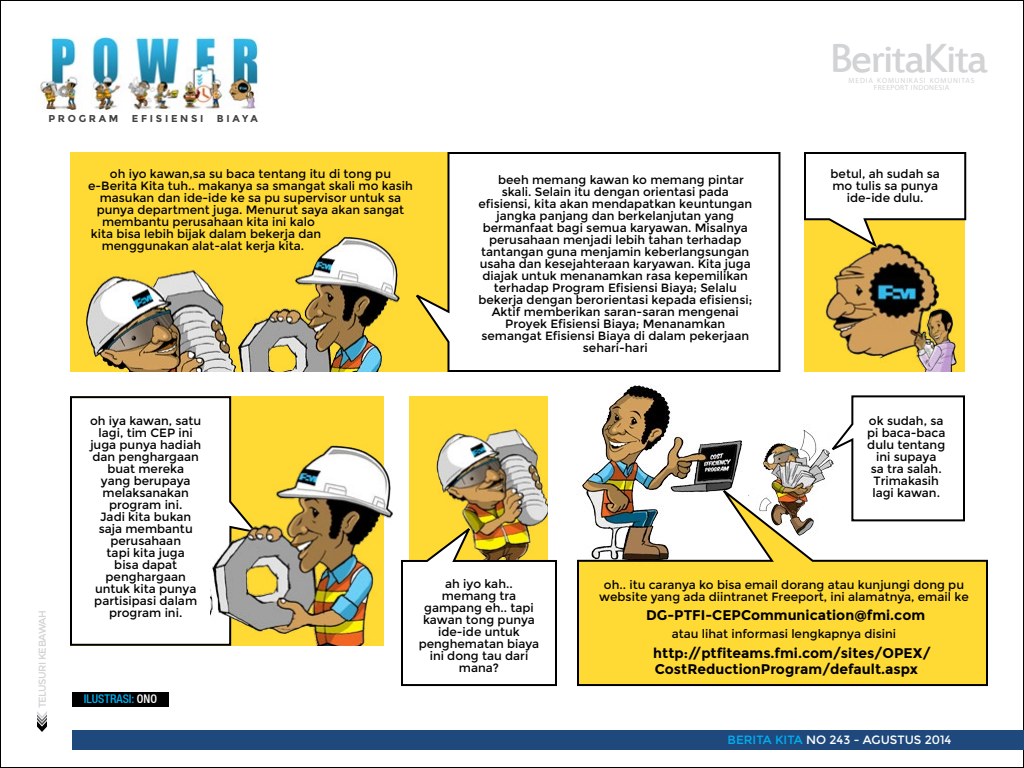
<style>
.page{position:relative;width:1024px;height:768px;background:#fff}
.page>*{position:absolute;margin:0;border:0;box-sizing:border-box;transform-origin:0 0}
.t1{font:45px "Estrangelo Edessa";letter-spacing:-.05em;color:#d1d3d4}
.t2{font:700 14px/16px "Montserrat";color:#000}
.t3{font:12px/12px "Montserrat";color:#000;text-align:center}
.t4{font:12px "Montserrat";color:#fff}
.t5{font:500 condensed 12px "Helvetica Neue";color:#00aeef}
.t6{font:700 10px "Montserrat";letter-spacing:.27em;color:#414042}
.t7{font:10px "Montserrat";letter-spacing:-.05em;color:#d1d3d4}
.t8{font:7.5px/7.5px "Myriad Pro";letter-spacing:.1em;color:#d1d3d4;text-align:center}
.s1{color:#fff}
.s2{color:#00aeef}
</style>
<div class="page">
<div style="left:409px;top:396px;width:139px;height:250px;background:#ffda34"></div>
<div style="left:72px;top:730px;width:952px;height:20px;background:#1f497d"></div>
<img style="left:40px;top:36px;width:219px;height:77px">
<svg style="left:37px;top:711px;width:10px;height:21px"></svg>
<div style="left:70px;top:152px;width:399px;height:220px;background:#ffda34"></div>
<div style="left:70px;top:396px;width:314px;height:250px;background:#ffda34"></div>
<svg style="left:804px;top:152px;width:163px;height:97px"></svg>
<svg style="left:447px;top:152px;width:334px;height:220px"></svg>
<div style="left:401px;top:557px;width:156px;height:130px;background:#fff"></div>
<svg style="left:577px;top:504px;width:411px;height:183px;background:#f6d74d"></svg>
<svg style="left:835px;top:395px;width:131px;height:127px"></svg>
<div style="left:70px;top:396px;width:162px;height:250px;background:#fff"></div>
<img style="left:86px;top:229px;width:377px;height:143px">
<img style="left:748px;top:424px;width:87px;height:116px">
<img style="left:577px;top:369px;width:166px;height:205px">
<img style="left:804px;top:219px;width:160px;height:153px">
<img style="left:211px;top:438px;width:182px;height:208px">
<img style="left:430px;top:429px;width:118px;height:131px">
<div style="left:72px;top:692px;width:97px;height:15px;background:#000"></div>
<p class="t6" style="left:48px;top:113px;width:72px">program</p>
<p class="t6" style="left:132px;top:113px;width:73px">ef isiensi</p>
<p class="t6" style="left:217px;top:113px;width:43px">b iaya</p>
<p class="t3" style="left:110px;top:168px;width:283px">oh iyo kawan,sa su baca tentang itu di tong pu</p>
<p class="t3" style="left:88px;top:180px;width:326px">e-Berita Kita tuh.. makanya sa smangat skali mo kasih</p>
<p class="t3" style="left:100px;top:192px;width:303px">masukan dan ide-ide ke sa pu supervisor untuk sa</p>
<p class="t3" style="left:97px;top:204px;width:309px">punya department juga. Menurut saya akan sangat</p>
<p class="t3" style="left:102px;top:216px;width:214px">membantu perusahaan kita ini kalo</p>
<p class="t3" style="left:91px;top:228px;width:232px">kita bisa lebih bijak dalam bekerja dan</p>
<p class="t3" style="left:102px;top:240px;width:204px">menggunakan alat-alat kerja kita.</p>
<p class="t3" style="left:498px;top:174px;width:247px">beeh memang kawan ko memang pintar</p>
<p class="t3" style="left:502px;top:186px;width:229px">skali. Selain itu dengan orientasi pada</p>
<p class="t3" style="left:478px;top:198px;width:275px">efisiensi, kita akan mendapatkan keuntungan</p>
<p class="t3" style="left:496px;top:210px;width:239px">jangka panjang dan berkelanjutan yang</p>
<p class="t3" style="left:483px;top:222px;width:267px">bermanfaat bagi semua karyawan. Misalnya</p>
<p class="t3" style="left:489px;top:234px;width:254px">perusahaan menjadi lebih tahan terhadap</p>
<p class="t3" style="left:481px;top:246px;width:270px">tantangan guna menjamin keberlangsungan</p>
<p class="t3" style="left:480px;top:258px;width:273px">usaha dan kesejahteraan karyawan. Kita juga</p>
<p class="t3" style="left:483px;top:270px;width:267px">diajak untuk menanamkan rasa kepemilikan</p>
<p class="t3" style="left:494px;top:282px;width:244px">terhadap Program Efisiensi Biaya; Selalu</p>
<p class="t3" style="left:478px;top:294px;width:275px">bekerja dengan berorientasi kepada efisiensi;</p>
<p class="t3" style="left:492px;top:306px;width:249px">Aktif memberikan saran-saran mengenai</p>
<p class="t3" style="left:505px;top:318px;width:222px">Proyek Efisiensi Biaya; Menanamkan</p>
<p class="t3" style="left:481px;top:330px;width:269px">semangat Efisiensi Biaya di dalam pekerjaan</p>
<p class="t3" style="left:583px;top:342px;width:66px">sehari-hari</p>
<h1 class="t1" style="left:792px;top:36px;width:160px">BeritaKita</h1>
<p class="t8" style="left:811px;top:76px;width:128px">MEDIA KOMUNIKASI KOMUNITAS<br>FREEPORT INDONESIA</p>
<h1 class="t1" style="left:829px;top:36px;width:160px">BeritaKita</h1>
<p class="t8" style="left:849px;top:76px;width:128px">MEDIA KOMUNIKASI KOMUNITAS<br>FREEPORT INDONESIA</p>
<p class="t3" style="left:831px;top:168px;width:111px">betul, ah sudah sa mo tulis sa punya ide-ide dulu.</p>
<p class="t7" style="left:36px;top:708px;width:100px;rotate:-90deg">telusuri kebawah</p>
<p class="t3" style="left:90px;top:415px;width:113px">oh iya kawan, satu lagi, tim CEP ini juga punya hadiah dan penghargaan buat mereka<br>yang berupaya melaksanakan program ini.<br>Jadi kita bukan saja membantu perusahaan<br>tapi kita juga<br>bisa dapat penghargaan untuk kita punya partisipasi dalam program ini.</p>
<p class="t5" style="left:84px;top:692px;width:75px">ILUSTRASI: <span class="s1">ONO</span></p>
<p class="t3" style="left:867px;top:415px;width:80px">ok sudah, sa pi baca-baca dulu tentang ini supaya<br>sa tra salah.<br>Trimakasih lagi kawan.</p>
<p class="t3" style="left:419px;top:578px;width:122px">ah iyo kah.. memang tra gampang eh.. tapi kawan tong punya ide-ide untuk penghematan biaya ini dong tau dari mana?</p>
<p class="t3" style="left:599px;top:579px;width:371px">oh.. itu caranya ko bisa email dorang atau kunjungi dong pu website yang ada diintranet Freeport, ini alamatnya, email ke</p>
<p class="t2" style="left:646px;top:608px;width:77px">DG-PTFI-CEPC</p>
<p class="t2" style="left:751px;top:608px;width:176px">ommunication@fmi.com</p>
<p class="t3" style="left:672px;top:628px;width:226px">atau lihat informasi lengkapnya disini</p>
<p class="t2" style="left:653px;top:645px;width:279px">http://ptfiteams.fmi.com/sites/OPEX/<br>CostReductionProgram/default.aspx</p>
<p class="t4" style="left:728px;top:732px;width:225px"><span class="s2">berita kita</span> no 243 - agustus 2014</p>
</div>
